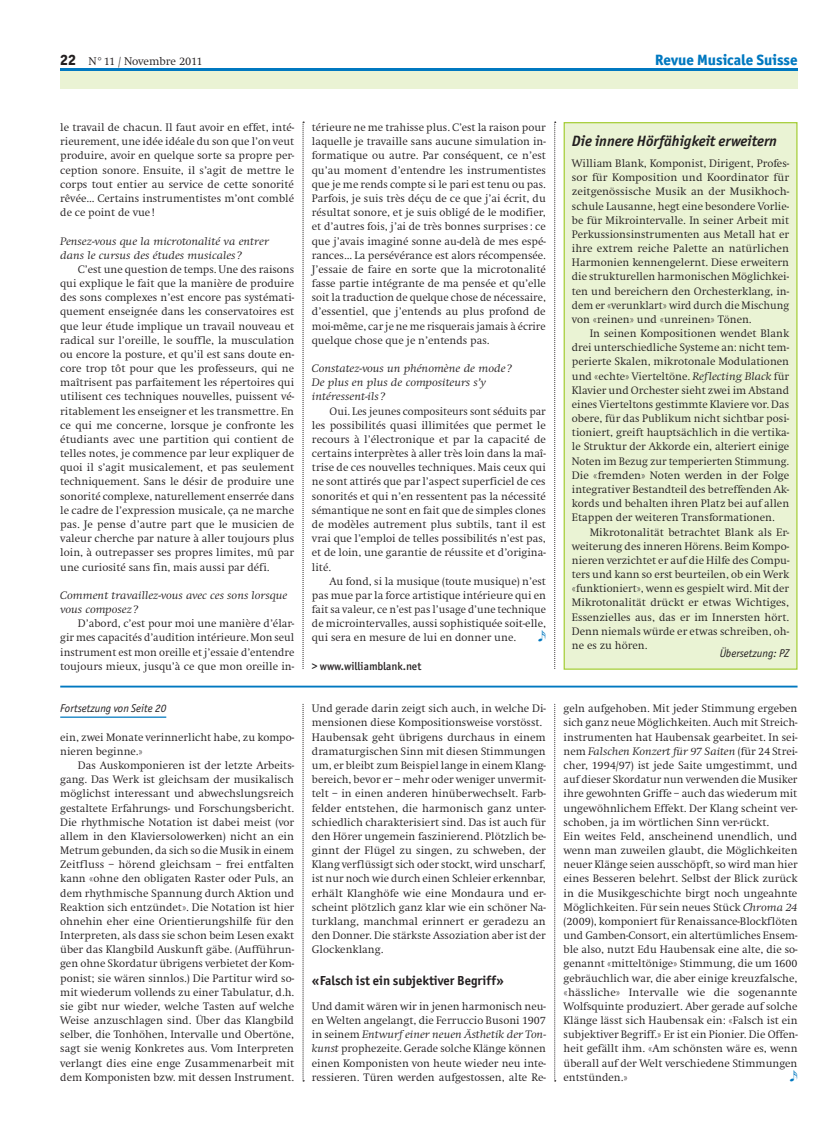
<style>
.page{position:relative;width:833px;height:1134px;background:#fff}
.page>*{position:absolute;margin:0;border:0;box-sizing:border-box;transform-origin:0 0}
.t1{font:italic 700 15px "Officina San ITC";color:#231f20}
.t2{font:800 15px "Officina San ITC";color:#0078c0}
.t3{font:700 13.12px "Officina San ITC";color:#231f20}
.t4{font:300 11.5px "Swift EF";letter-spacing:-.015em;color:#231f20}
.t5{font:300 11.25px/14.1px "Swift EF";color:#231f20;text-align:justify}
.t6{font:italic 300 11.25px/14.1px "Swift EF";color:#231f20;scale:1.15 1}
.t7{font:italic 11.25px "Officina San ITC";color:#231f20}
.t8{font:500 11.25px "Officina San ITC";color:#231f20}
.s1{font-family:"Officina San ITC";font-weight:800;font-size:15px}
.s2{font-style:italic}
</style>
<div class="page">
<svg style="left:60px;top:68px;width:737px;height:4px;background:#3a96c5"></svg>
<div style="left:60px;top:72px;width:737px;height:17px;background:#eaf3d4"></div>
<svg style="left:303px;top:122px;width:1px;height:959px"></svg>
<svg style="left:554px;top:122px;width:2px;height:959px"></svg>
<hr style="left:60px;top:716px;width:106px;height:2px;background:#0078c0">
<div style="left:564px;top:123px;width:233px;height:546px;background:#eaf3d4"></div>
<div style="left:563px;top:122px;width:234px;height:548px;border:1px solid #a6ce39"></div>
<div style="left:298px;top:670px;width:11px;height:33px;background:#fff"></div>
<div style="left:549px;top:670px;width:11px;height:33px;background:#fff"></div>
<hr style="left:60px;top:686px;width:737px;height:1px;background:#0078c0">
<p class="t4" style="left:60px;top:55px;width:144px"><span class="s1">22</span> N°11 / Novembre 2011</p>
<h1 class="t2" style="left:655px;top:50px;width:144px">Revue Musicale Suisse</h1>
<p class="t5" style="left:60px;top:121px;width:235px">le travail de chacun. Il faut avoir en effet, inté&shy;rieurement, une idée idéale du son que l’on veut produire, avoir en quelque sorte sa propre per&shy;ception sonore. Ensuite, il s’agit de mettre le corps tout entier au service de cette sonorité rêvée… Certains instrumentistes m’ont comblé de ce point de vue !</p>
<p class="t6" style="left:60px;top:234px;width:183px">Pensez-vous que la microtonalité va entrer dans le cursus des études musicales?</p>
<p class="t5" style="left:60px;top:262px;width:236px;text-indent:18px">C’est une question de temps. Une des raisons qui explique le fait que la manière de produire des sons complexes n’est encore pas systémati&shy;quement enseignée dans les conservatoires est que leur étude implique un travail nouveau et radical sur l’oreille, le souffle, la musculation ou encore la posture, et qu’il est sans doute en&shy;core trop tôt pour que les professeurs, qui ne maîtrisent pas parfaitement les répertoires qui utilisent ces techniques nouvelles, puissent vé&shy;ritablement les enseigner et les transmettre. En ce qui me concerne, lorsque je confronte les étudiants avec une partition qui contient de telles notes, je commence par leur expliquer de quoi il s’agit musicalement, et pas seulement techniquement. Sans le désir de produire une sonorité complexe, naturellement enserrée dans le cadre de l’expression musicale, ça ne marche pas. Je pense d’autre part que le musicien de valeur cherche par nature à aller toujours plus loin, à outrepasser ses propres limites, mû par une curiosité sans fin, mais aussi par défi.</p>
<p class="t6" style="left:60px;top:588px;width:199px">Comment travaillez-vous avec ces sons lorsque vous composez?</p>
<p class="t5" style="left:60px;top:617px;width:235px;text-indent:18px">D’abord, c’est pour moi une manière d’élar&shy;gir mes capacités d’audition intérieure. Mon seul instrument est mon oreille et j’essaie d’entendre toujours mieux, jusqu’à ce que mon oreille in-</p>
<p class="t7" style="left:60px;top:702px;width:107px">Fortsetzung von Seite 20</p>
<p class="t5" style="left:60px;top:730px;width:235px">ein, zwei Monate verinnerlicht habe, zu kompo&shy;nieren beginne.»</p>
<p class="t5" style="left:60px;top:758px;width:235px;text-indent:18px">Das Auskomponieren ist der letzte Arbeits&shy;gang. Das Werk ist gleichsam der musikalisch möglichst interessant und abwechslungsreich gestaltete Erfahrungs- und Forschungsbericht.<br>Die rhythmische Notation ist dabei meist (vor allem in den Klaviersolowerken) nicht an ein Metrum gebunden, da sich so die Musik in einem Zeitfluss – hörend gleichsam – frei entfalten kann «ohne den obligaten Raster oder Puls, an dem rhythmische Spannung durch Aktion und Reaktion sich entzündet». Die Notation ist hier ohnehin eher eine Orientierungshilfe für den Interpreten, als dass sie schon beim Lesen exakt über das Klangbild Auskunft gäbe. (Aufführun&shy;gen ohne Skordatur übrigens verbietet der Kom&shy;ponist; sie wären sinnlos.) Die Partitur wird so&shy;mit wiederum vollends zu einer Tabulatur, d.h. sie gibt nur wieder, welche Tasten auf welche Weise anzuschlagen sind. Über das Klangbild selber, die Tonhöhen, Intervalle und Obertöne, sagt sie wenig Konkretes aus. Vom Interpreten verlangt dies eine enge Zusammenarbeit mit dem Komponisten bzw. mit dessen Instrument.</p>
<p class="t5" style="left:312px;top:121px;width:236px">térieure ne me trahisse plus. C’est la raison pour laquelle je travaille sans aucune simulation in&shy;formatique ou autre. Par conséquent, ce n’est qu’au moment d’entendre les instrumentistes que je me rends compte si le pari est tenu ou pas.<br>Parfois, je suis très déçu de ce que j’ai écrit, du résultat sonore, et je suis obligé de le modifier, et d’autres fois, j’ai de très bonnes surprises: ce que j’avais imaginé sonne au-delà de mes espé&shy;rances… La persévérance est alors récompensée.<br>J’essaie de faire en sorte que la microtonalité fasse partie intégrante de ma pensée et qu’elle soit la traduction de quelque chose de nécessaire, d’essentiel, que j’entends au plus profond de moi-même, car je ne me risquerais jamais à écrire quelque chose que je n’entends pas.</p>
<p class="t6" style="left:312px;top:362px;width:176px">Constatez-vous un phénomène de mode?<br>De plus en plus de compositeurs s’y intéressent-ils?</p>
<p class="t5" style="left:312px;top:404px;width:235px;text-indent:18px">Oui. Les jeunes compositeurs sont séduits par les possibilités quasi illimitées que permet le recours à l’électronique et par la capacité de certains interprètes à aller très loin dans la maî&shy;trise de ces nouvelles techniques. Mais ceux qui ne sont attirés que par l’aspect superficiel de ces sonorités et qui n’en ressentent pas la nécessité sémantique ne sont en fait que de simples clones de modèles autrement plus subtils, tant il est vrai que l’emploi de telles possibilités n’est pas, et de loin, une garantie de réussite et d’origina&shy;lité.</p>
<p class="t5" style="left:312px;top:574px;width:235px;text-indent:18px">Au fond, si la musique (toute musique) n’est pas mue par la force artistique intérieure qui en fait sa valeur, ce n’est pas l’usage d’une technique de microintervalles, aussi sophistiquée soit-elle, qui sera en mesure de lui en donner une.</p>
<p class="t8" style="left:312px;top:659px;width:111px">&gt; www.williamblank.net</p>
<p class="t5" style="left:312px;top:702px;width:235px;text-align:left">Und gerade darin zeigt sich auch, in welche Di&shy;mensionen diese Kompositionsweise vorstösst.<br>Haubensak geht übrigens durchaus in einem dramaturgischen Sinn mit diesen Stimmungen um, er bleibt zum Beispiel lange in einem Klang&shy;bereich, bevor er – mehr oder weniger unvermit&shy;telt – in einen anderen hinüberwechselt. Farb&shy;felder entstehen, die harmonisch ganz unter&shy;schiedlich charakterisiert sind. Das ist auch für den Hörer ungemein faszinierend. Plötzlich be&shy;ginnt der Flügel zu singen, zu schweben, der Klang verflüssigt sich oder stockt, wird unscharf, ist nur noch wie durch einen Schleier erkennbar, erhält Klanghöfe wie eine Mondaura und er&shy;scheint plötzlich ganz klar wie ein schöner Na&shy;turklang, manchmal erinnert er geradezu an den Donner. Die stärkste Assoziation aber ist der Glockenklang.</p>
<p class="t3" style="left:312px;top:972px;width:193px">«Falsch ist ein subjektiver Begriff»</p>
<p class="t5" style="left:312px;top:999px;width:235px">Und damit wären wir in jenen harmonisch neu&shy;en Welten angelangt, die Ferruccio Busoni 1907 in seinem <span class="s2">Entwurf einer neuen Ästhetik der Ton&shy;kunst</span> prophezeite. Gerade solche Klänge können einen Komponisten von heute wieder neu inte&shy;ressieren. Türen werden aufgestossen, alte Re-</p>
<h1 class="t1" style="left:572px;top:132px;width:207px">Die innere Hörfähigkeit erweitern</h1>
<p class="t5" style="left:572px;top:156px;width:219px">William Blank, Komponist, Dirigent, Profes&shy;sor für Komposition und Koordinator für zeitgenössische Musik an der Musikhoch&shy;schule Lausanne, hegt eine besondere Vorlie&shy;be für Mikrointervalle. In seiner Arbeit mit Perkussionsinstrumenten aus Metall hat er ihre extrem reiche Palette an natürlichen Harmonien kennengelernt. Diese erweitern die strukturellen harmonischen Möglichkei&shy;ten und bereichern den Orchesterklang, in&shy;dem er «verunklart» wird durch die Mischung von «reinen» und «unreinen» Tönen.</p>
<p class="t5" style="left:572px;top:327px;width:219px;text-indent:18px">In seinen Kompositionen wendet Blank drei unterschiedliche Systeme an: nicht tem&shy;perierte Skalen, mikrotonale Modulationen und «echte» Vierteltöne. <span class="s2">Reflecting Black</span> für Klavier und Orchester sieht zwei im Abstand eines Vierteltons gestimmte Klaviere vor. Das obere, für das Publikum nicht sichtbar posi&shy;tioniert, greift hauptsächlich in die vertika&shy;le Struktur der Akkorde ein, alteriert einige Noten im Bezug zur temperierten Stimmung.<br>Die «fremden» Noten werden in der Folge integrativer Bestandteil des betreffenden Ak&shy;kords und behalten ihren Platz bei auf allen Etappen der weiteren Transformationen.</p>
<p class="t5" style="left:572px;top:525px;width:219px;text-indent:18px">Mikrotonalität betrachtet Blank als Er&shy;weiterung des inneren Hörens. Beim Kompo&shy;nieren verzichtet er auf die Hilfe des Compu&shy;ters und kann so erst beurteilen, ob ein Werk «funktioniert», wenn es gespielt wird. Mit der Mikrotonalität drückt er etwas Wichtiges, Essenzielles aus, das er im Innersten hört.<br>Denn niemals würde er etwas schreiben, oh&shy;ne es zu hören.</p>
<p class="t7" style="left:720px;top:647px;width:71px">Übersetzung: PZ</p>
<p class="t5" style="left:563px;top:702px;width:236px;text-align:left">geln aufgehoben. Mit jeder Stimmung ergeben sich ganz neue Möglichkeiten. Auch mit Streich&shy;instrumenten hat Haubensak gearbeitet. In sei&shy;nem <span class="s2">Falschen Konzert für 97 Saiten</span> (für 24 Strei&shy;cher, 1994/97) ist jede Saite umgestimmt, und auf dieser Skordatur nun verwenden die Musiker ihre gewohnten Griffe – auch das wiederum mit ungewöhnlichem Effekt. Der Klang scheint ver&shy;schoben, ja im wörtlichen Sinn ver-rückt.<br>Ein weites Feld, anscheinend unendlich, und wenn man zuweilen glaubt, die Möglichkeiten neuer Klänge seien ausschöpft, so wird man hier eines Besseren belehrt. Selbst der Blick zurück in die Musikgeschichte birgt noch ungeahnte Möglichkeiten. Für sein neues Stück <span class="s2">Chroma 24 </span>(2009), komponiert für Renaissance-Blockflöten und Gamben-Consort, ein altertümliches Ensem&shy;ble also, nutzt Edu Haubensak eine alte, die so&shy;genannt «mitteltönige» Stimmung, die um 1600 gebräuchlich war, die aber einige kreuzfalsche, «hässliche» Intervalle wie die sogenannte Wolfsquinte produziert. Aber gerade auf solche Klänge lässt sich Haubensak ein: «Falsch ist ein subjektiver Begriff.» Er ist ein Pionier. Die Offen&shy;heit gefällt ihm. «Am schönsten wäre es, wenn überall auf der Welt verschiedene Stimmungen entstünden.»</p>
</div>
